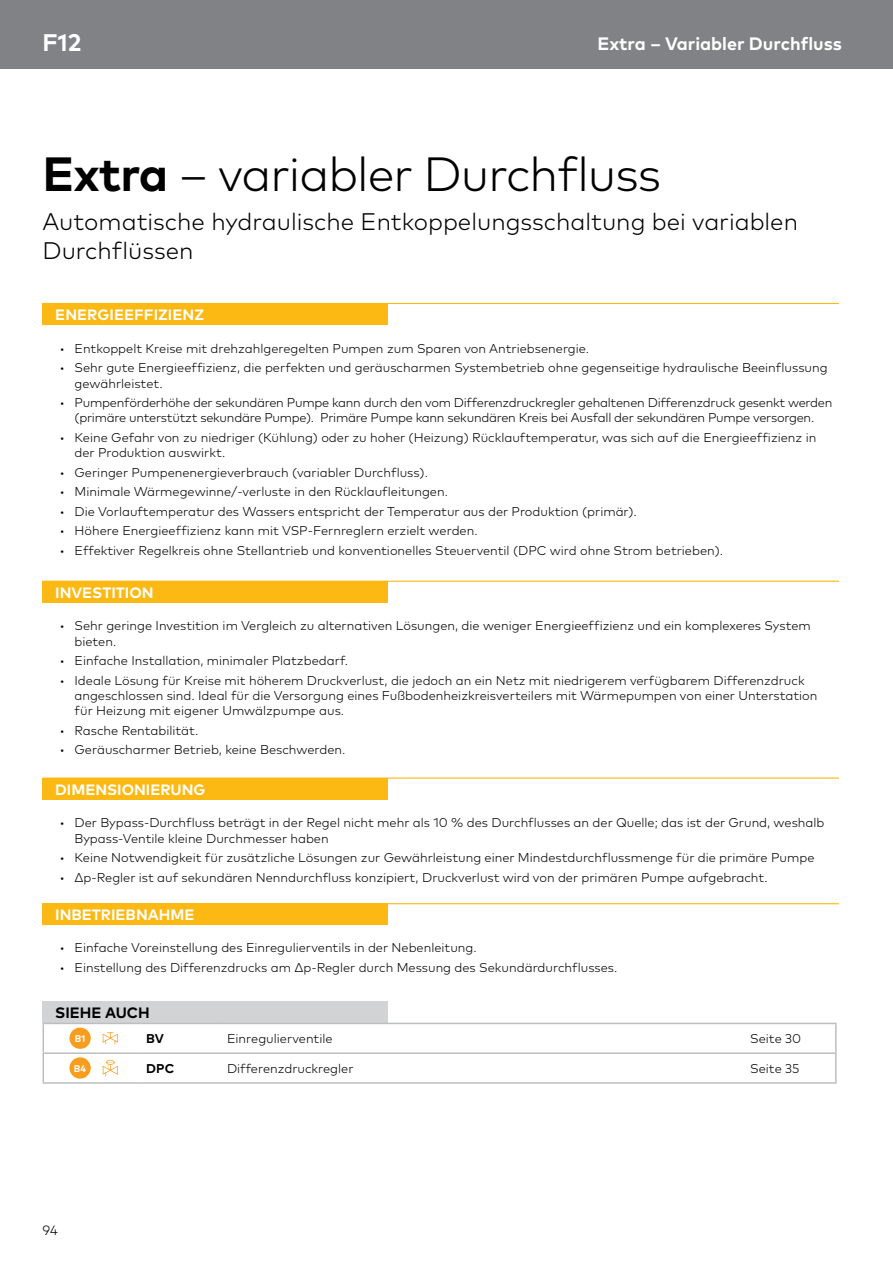
<style>
.page{position:relative;width:893px;height:1263px;background:#fff}
.page>*{position:absolute;margin:0;border:0;box-sizing:border-box;transform-origin:0 0}
.t1{font:300 48px "Mark Pro";letter-spacing:-.02em;color:#000}
.t2{font:300 24px/28.8px "Mark Pro";color:#000}
.t3{font:700 24px "Mark Pro";color:#fff}
.t4{font:700 18px "Mark Pro";color:#fff}
.t5{font:700 15px "Mark Pro";color:#fff}
.t6{font:700 15px "Mark Pro";color:#000}
.t7{font:300 13.5px "Mark Pro";color:#000}
.t8{font:300 12.75px/15.3px "Mark Pro";color:#000}
.t9{font:300 12.75px/15.3px "Mark Pro";letter-spacing:-.02em;color:#000;text-align:center}
.t10{font:700 12.75px "Mark Pro";color:#000}
.t11{font:700 9.75px "Mark Pro";color:#fff}
.s1{font-weight:700}
</style>
<div class="page">
<div style="left:0;top:0;width:893px;height:68px;background:#808285"></div>
<div style="left:43px;top:304px;width:345px;height:21px;background:#fdb913"></div>
<div style="left:43px;top:581px;width:345px;height:22px;background:#fdb913"></div>
<div style="left:43px;top:778px;width:345px;height:22px;background:#fdb913"></div>
<div style="left:43px;top:903px;width:345px;height:21px;background:#fdb913"></div>
<div style="left:43px;top:1001px;width:345px;height:22px;background:#d1d3d4"></div>
<hr style="left:43px;top:303px;width:796px;height:1px;background:#fdb913">
<hr style="left:43px;top:581px;width:796px;height:1px;background:#fdb913">
<hr style="left:43px;top:777px;width:796px;height:2px;background:#fdb913">
<hr style="left:43px;top:903px;width:796px;height:1px;background:#fdb913">
<hr style="left:43px;top:1023px;width:54px;height:1px;background:#bcbec0">
<hr style="left:97px;top:1023px;width:43px;height:1px;background:#bcbec0">
<hr style="left:140px;top:1023px;width:81px;height:1px;background:#bcbec0">
<hr style="left:221px;top:1023px;width:523px;height:1px;background:#bcbec0">
<hr style="left:744px;top:1023px;width:93px;height:1px;background:#bcbec0">
<hr style="left:835px;top:1024px;width:2px;height:28px;background:#bcbec0">
<hr style="left:43px;top:1052px;width:54px;height:2px;background:#bcbec0">
<svg style="left:43px;top:1024px;width:1px;height:58px"></svg>
<hr style="left:97px;top:1052px;width:43px;height:2px;background:#bcbec0">
<hr style="left:140px;top:1052px;width:81px;height:2px;background:#bcbec0">
<hr style="left:221px;top:1052px;width:523px;height:2px;background:#bcbec0">
<hr style="left:744px;top:1052px;width:93px;height:2px;background:#bcbec0">
<hr style="left:835px;top:1054px;width:2px;height:28px;background:#bcbec0">
<hr style="left:43px;top:1082px;width:54px;height:2px;background:#bcbec0">
<hr style="left:97px;top:1082px;width:43px;height:2px;background:#bcbec0">
<hr style="left:140px;top:1082px;width:81px;height:2px;background:#bcbec0">
<hr style="left:221px;top:1082px;width:523px;height:2px;background:#bcbec0">
<hr style="left:744px;top:1082px;width:93px;height:2px;background:#bcbec0">
<div style="left:69px;top:1027px;width:22px;height:22px;background:#f99d1c;border-radius:50%"></div>
<svg style="left:103px;top:1032px;width:15px;height:12px"></svg>
<div style="left:69px;top:1057px;width:22px;height:21px;background:#f99d1c;border-radius:50%"></div>
<svg style="left:103px;top:1060px;width:15px;height:16px"></svg>
<h2 class="t3" style="left:43px;top:24px;width:40px">F12</h2>
<h3 class="t4" style="left:597px;top:30px;width:246px">Extra – Variabler Durchfluss</h3>
<h1 class="t1" style="left:43px;top:138px;width:620px"><span class="s1">Extra</span> – variabler Durchfluss</h1>
<h2 class="t2" style="left:43px;top:205px;width:757px">Automatische hydraulische Entkoppelungsschaltung bei variablen<br>Durchflüssen</h2>
<p class="t5" style="left:55px;top:304px;width:150px">ENERGIEEFFIZIENZ</p>
<p class="t8" style="left:60px;top:339px;width:531px">• Entkoppelt Kreise mit drehzahlgeregelten Pumpen zum Sparen von Antriebsenergie.</p>
<p class="t8" style="left:75px;top:359px;width:755px;text-indent:-15px">• Sehr gute Energieeffizienz, die perfekten und geräuscharmen Systembetrieb ohne gegenseitige hydraulische Beeinflussung gewährleistet.</p>
<p class="t9" style="left:60px;top:394px;width:774px">• Pumpenförderhöhe der sekundären Pumpe kann durch den vom Differenzdruckregler gehaltenen Differenzdruck gesenkt werden (primäre unterstützt sekundäre Pumpe). Primäre Pumpe kann sekundären Kreis bei Ausfall der sekundären Pumpe versorgen.</p>
<p class="t8" style="left:75px;top:429px;width:743px;text-indent:-15px">• Keine Gefahr von zu niedriger (Kühlung) oder zu hoher (Heizung) Rücklauftemperatur, was sich auf die Energieeffizienz in der Produktion auswirkt.</p>
<p class="t8" style="left:60px;top:464px;width:370px">• Geringer Pumpenenergieverbrauch (variabler Durchfluss).</p>
<p class="t8" style="left:60px;top:483px;width:390px">• Minimale Wärmegewinne/-verluste in den Rücklaufleitungen.</p>
<p class="t8" style="left:60px;top:503px;width:579px">• Die Vorlauftemperatur des Wassers entspricht der Temperatur aus der Produktion (primär).</p>
<p class="t8" style="left:60px;top:522px;width:420px">• Höhere Energieeffizienz kann mit VSP-Fernreglern erzielt werden.</p>
<p class="t8" style="left:60px;top:542px;width:665px">• Effektiver Regelkreis ohne Stellantrieb und konventionelles Steuerventil (DPC wird ohne Strom betrieben).</p>
<p class="t5" style="left:55px;top:581px;width:100px">INVESTITION</p>
<p class="t8" style="left:75px;top:617px;width:738px;text-indent:-15px">• Sehr geringe Investition im Vergleich zu alternativen Lösungen, die weniger Energieeffizienz und ein komplexeres System bieten.</p>
<p class="t8" style="left:60px;top:652px;width:290px">• Einfache Installation, minimaler Platzbedarf.</p>
<p class="t8" style="left:75px;top:672px;width:744px;text-indent:-15px">• Ideale Lösung für Kreise mit höherem Druckverlust, die jedoch an ein Netz mit niedrigerem verfügbarem Differenzdruck angeschlossen sind. Ideal für die Versorgung eines Fußbodenheizkreisverteilers mit Wärmepumpen von einer Unterstation für Heizung mit eigener Umwälzpumpe aus.</p>
<p class="t8" style="left:60px;top:722px;width:140px">• Rasche Rentabilität.</p>
<p class="t8" style="left:60px;top:741px;width:287px">• Geräuscharmer Betrieb, keine Beschwerden.</p>
<p class="t5" style="left:55px;top:778px;width:152px">DIMENSIONIERUNG</p>
<p class="t8" style="left:75px;top:814px;width:751px;text-indent:-15px">• Der Bypass-Durchfluss beträgt in der Regel nicht mehr als 10 % des Durchflusses an der Quelle; das ist der Grund, weshalb<br>Bypass-Ventile kleine Durchmesser haben</p>
<p class="t8" style="left:60px;top:849px;width:756px">• Keine Notwendigkeit für zusätzliche Lösungen zur Gewährleistung einer Mindestdurchflussmenge für die primäre Pumpe</p>
<p class="t8" style="left:60px;top:868px;width:710px">• Δp-Regler ist auf sekundären Nenndurchfluss konzipiert, Druckverlust wird von der primären Pumpe aufgebracht.</p>
<p class="t5" style="left:55px;top:903px;width:141px">INBETRIEBNAHME</p>
<p class="t8" style="left:60px;top:939px;width:419px">• Einfache Voreinstellung des Einregulierventils in der Nebenleitung.</p>
<p class="t8" style="left:60px;top:958px;width:559px">• Einstellung des Differenzdrucks am Δp-Regler durch Messung des Sekundärdurchflusses.</p>
<p class="t6" style="left:55px;top:1001px;width:96px">SIEHE AUCH</p>
<p class="t11" style="left:75px;top:1031px;width:12px">B1</p>
<p class="t10" style="left:146px;top:1029px;width:19px">BV</p>
<p class="t8" style="left:227px;top:1030px;width:107px">Einregulierventile</p>
<p class="t8" style="left:750px;top:1030px;width:53px">Seite 30</p>
<p class="t11" style="left:74px;top:1061px;width:14px">B4</p>
<p class="t10" style="left:146px;top:1059px;width:29px">DPC</p>
<p class="t8" style="left:227px;top:1060px;width:128px">Differenzdruckregler</p>
<p class="t8" style="left:750px;top:1060px;width:51px">Seite 35</p>
<p class="t7" style="left:43px;top:1220px;width:17px">94</p>
</div>
